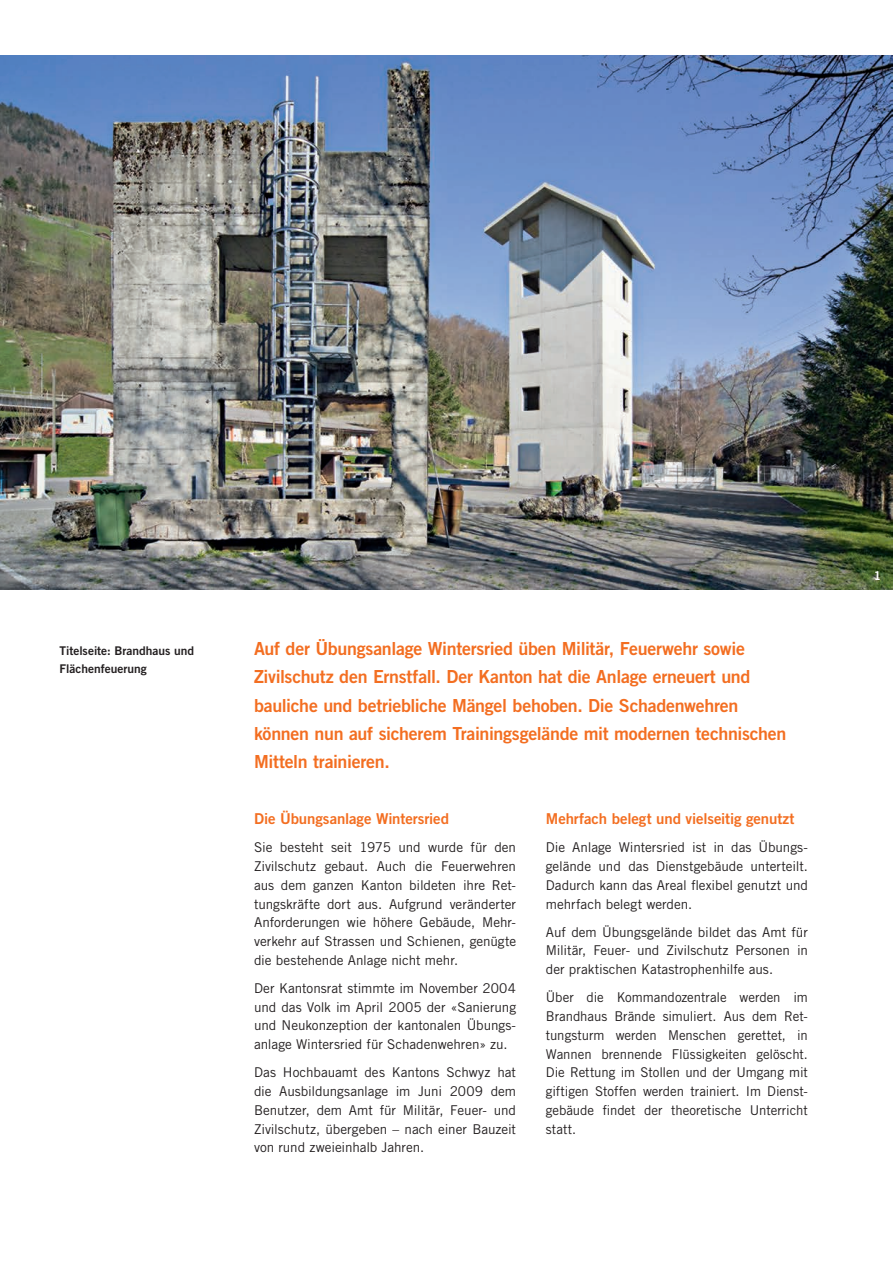
<style>
.page{position:relative;width:893px;height:1263px;background:#fff}
.page>*{position:absolute;margin:0;border:0;box-sizing:border-box;transform-origin:0 0}
.t1{font:18px/28px "Trade Gothic LT Std Bd 2";letter-spacing:-.015em;color:#f36e21}
.t2{font:15px "Trade Gothic LT Std Bd 2";letter-spacing:-.005em;color:#f36e21}
.t3{font:13.5px/18.8px "Trade Gothic LT Std";letter-spacing:-.005em;color:#231f20;text-align:justify}
.t4{font:12px/18px "Trade Gothic LT Std Bd 2";color:#231f20}
.t5{font:12px "Trade Gothic LT Std Bd 2";color:#fff}
</style>
<div class="page">
<img style="left:0;top:55px;width:893px;height:535px">
<p class="t4" style="left:60px;top:642px;width:136px">Titelseite: Brandhaus und<br>Flächenfeuerung</p>
<p class="t1" style="left:254px;top:635px;width:534px">Auf der Übungsanlage Wintersried üben Militär, Feuerwehr sowie Zivilschutz den Ernstfall. Der Kanton hat die Anlage erneuert und bauliche und betriebliche Mängel behoben. Die Schadenwehren können nun auf sicherem Trainingsgelände mit modernen technischen Mitteln trainieren.</p>
<p class="t2" style="left:254px;top:809px;width:196px">Die Übungsanlage Wintersried</p>
<p class="t3" style="left:254px;top:838px;width:264px">Sie besteht seit 1975 und wurde für den Zivilschutz gebaut. Auch die Feuerwehren aus dem ganzen Kanton bildeten ihre Ret&shy;tungskräfte dort aus. Aufgrund veränderter Anforderungen wie höhere Gebäude, Mehr&shy;verkehr auf Strassen und Schienen, genügte die bestehende Anlage nicht mehr.</p>
<p class="t3" style="left:254px;top:978px;width:264px">Der Kantonsrat stimmte im November 2004 und das Volk im April 2005 der «Sanierung und Neukonzeption der kantonalen Übungs&shy;anlage Wintersried für Schadenwehren» zu.</p>
<p class="t3" style="left:254px;top:1063px;width:264px">Das Hochbauamt des Kantons Schwyz hat die Ausbildungsanlage im Juni 2009 dem Benutzer, dem Amt für Militär, Feuer- und Z ivilschutz, übergeben – nach einer Bauzeit von rund zweieinhalb Jahren.</p>
<p class="t2" style="left:546px;top:809px;width:250px">Mehrfach belegt und vielseitig genutzt</p>
<p class="t3" style="left:546px;top:838px;width:264px">Die Anlage Wintersried ist in das Übungs&shy;gelände und das Dienstgebäude unterteilt.<br>Dadurch kann das Areal flexibel genutzt und mehrfach belegt werden.</p>
<p class="t3" style="left:546px;top:922px;width:264px">Auf dem Übungsgelände bildet das Amt für Militär, Feuer- und Zivilschutz Personen in der praktischen Katastrophenhilfe aus.</p>
<p class="t3" style="left:546px;top:988px;width:264px">Über die Kommandozentrale werden im Brandhaus Brände simuliert. Aus dem Ret&shy;tungsturm werden Menschen gerettet, in Wannen brennende Flüssigkeiten gelöscht.<br>Die Rettung im Stollen und der Umgang mit giftigen Stoffen werden trainiert. Im Dienst&shy;gebäude findet der theoretische Unterricht statt.</p>
<p class="t5" style="left:874px;top:569px;width:9px">1</p>
</div>
